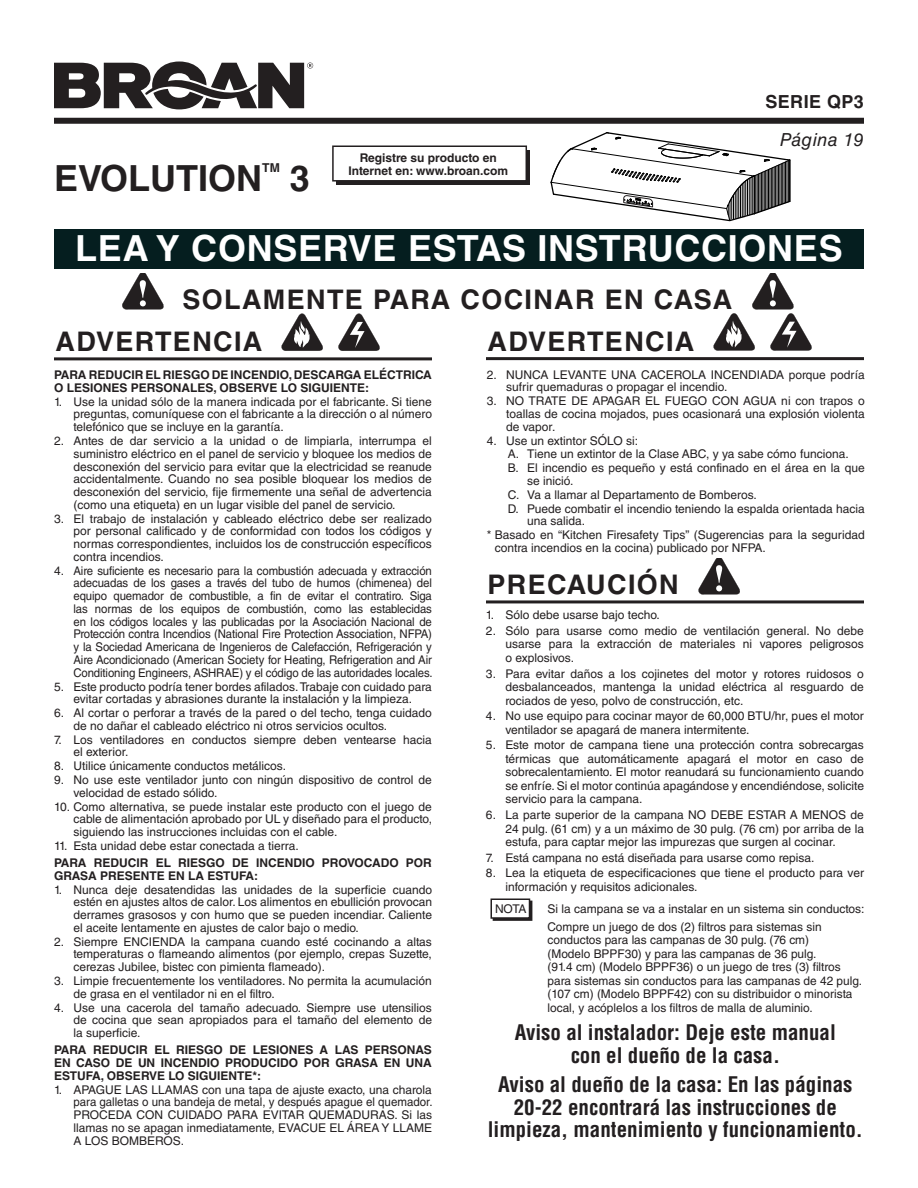
<style>
.page{position:relative;width:918px;height:1188px;background:#fff}
.page>*{position:absolute;margin:0;border:0;box-sizing:border-box;transform-origin:0 0}
.t1{font:700 36px "Helvetica LT Std";letter-spacing:.02em;color:#fff}
.t2{font:700 36px "Helvetica LT Std";color:#231f20}
.t3{font:700 27px/41.7px "Helvetica LT Std";letter-spacing:.05em;color:#231f20}
.t4{font:700 condensed 21px/22.5px "Helvetica LT Std";color:#231f20;text-align:center}
.t5{font:italic 18px "Helvetica LT Std";letter-spacing:.02em;color:#231f20}
.t6{font:700 18px "Helvetica LT Std";letter-spacing:.025em;color:#231f20}
.t7{font:700 12.3px "Helvetica LT Std";color:#231f20}
.t8{font:12px/12.8px "Helvetica LT Std";color:#231f20;text-align:justify}
.t9{font:700 12px/12.8px "Helvetica LT Std";color:#231f20}
</style>
<div class="page">
<div style="left:54px;top:118px;width:810px;height:6px;background:#231f20"></div>
<svg style="left:54px;top:62px;width:259px;height:47px"></svg>
<div style="left:54px;top:230px;width:810px;height:39px;background:#051e1f"></div>
<hr style="left:790px;top:160px;width:1px;height:41px;background:#000">
<svg style="left:550px;top:132px;width:240px;height:89px"></svg>
<hr style="left:54px;top:357px;width:378px;height:3px;background:#231f20">
<svg style="left:281px;top:313px;width:42px;height:38px"></svg>
<svg style="left:338px;top:313px;width:42px;height:38px"></svg>
<hr style="left:486px;top:600px;width:378px;height:3px;background:#231f20">
<svg style="left:698px;top:558px;width:42px;height:37px"></svg>
<svg style="left:122px;top:273px;width:42px;height:37px"></svg>
<hr style="left:486px;top:357px;width:378px;height:3px;background:#231f20">
<svg style="left:713px;top:273px;width:99px;height:78px"></svg>
<div style="left:493px;top:901px;width:39px;height:20px;border:2px solid #231f20"></div>
<div style="left:491px;top:899px;width:39px;height:19px;background:#fff"></div>
<div style="left:490px;top:898px;width:40px;height:21px;border:2px solid #231f20"></div>
<div style="left:336px;top:150px;width:193px;height:35px;background:#231f20"></div>
<div style="left:333px;top:146px;width:193px;height:35px;background:#fff"></div>
<div style="left:332px;top:146px;width:195px;height:36px;border:2px solid #231f20"></div>
<h3 class="t6" style="left:765px;top:90px;width:100px">SERIE QP3</h3>
<h1 class="t2" style="left:54px;top:156px;width:210px">EVOLUTION</h1>
<p class="t7" style="left:262px;top:160px;width:19px">TM</p>
<h1 class="t2" style="left:290px;top:156px;width:22px">3</h1>
<p class="t9" style="left:348px;top:150px;width:161px;line-height:13.5px;text-align:center">Registre su producto en<br>Internet en: www.broan.com</p>
<h3 class="t5" style="left:780px;top:130px;width:86px">Página 19</h3>
<h1 class="t1" style="left:75px;top:227px;width:769px">LEA Y CONSERVE ESTAS INSTRUCCIONES</h1>
<h2 class="t3" style="left:488px;top:278px;width:246px;text-indent:-305px">SOLAMENTE PARA COCINAR EN CASA<br>ADVERTENCIA</h2>
<p class="t8" style="left:506px;top:368px;width:360px;text-indent:-20px">2. NUNCA LEVANTE UNA CACEROLA INCENDIADA porque podría sufrir quemaduras o propagar el incendio.</p>
<p class="t8" style="left:506px;top:395px;width:360px;text-indent:-20px">3. NO TRATE DE APAGAR EL FUEGO CON AGUA ni con trapos o toallas de cocina mojados, pues ocasionará una explosión violenta de vapor.</p>
<p class="t8" style="left:487px;top:434px;width:153px">4. Use un extintor SÓLO si:</p>
<p class="t8" style="left:508px;top:448px;width:342px">A. Tiene un extintor de la Clase ABC, y ya sabe cómo funciona.</p>
<p class="t8" style="left:508px;top:462px;width:358px">B. El incendio es pequeño y está confinado en el área en la que</p>
<p class="t8" style="left:527px;top:474px;width:48px">se inició.</p>
<p class="t8" style="left:508px;top:488px;width:251px">C. Va a llamar al Departamento de Bomberos.</p>
<p class="t8" style="left:508px;top:502px;width:359px">D. Puede combatir el incendio teniendo la espalda orientada hacia</p>
<p class="t8" style="left:527px;top:515px;width:60px">una salida.</p>
<p class="t8" style="left:487px;top:529px;width:380px">* Basado en “Kitchen Firesafety Tips” (Sugerencias para la seguridad</p>
<p class="t8" style="left:495px;top:541px;width:272px">contra incendios en la cocina) publicado por NFPA.</p>
<h2 class="t3" style="left:56px;top:320px;width:208px">ADVERTENCIA</h2>
<p class="t9" style="left:54px;top:368px;width:379px">PARA REDUCIR EL RIESGO DE INCENDIO, DESCARGA ELÉCTRICA<br>O LESIONES PERSONALES, OBSERVE LO SIGUIENTE:</p>
<p class="t8" style="left:74px;top:395px;width:360px;text-indent:-20px">1. Use la unidad sólo de la manera indicada por el fabricante. Si tiene preguntas, comuníquese con el fabricante a la dirección o al número telefónico que se incluye en la garantía.</p>
<p class="t8" style="left:74px;top:434px;width:360px;text-indent:-20px">2. Antes de dar servicio a la unidad o de limpiarla, interrumpa el suministro eléctrico en el panel de servicio y bloquee los medios de desconexión del servicio para evitar que la electricidad se reanude accidentalmente. Cuando no sea posible bloquear los medios de desconexión del servicio, fije firmemente una señal de advertencia (como una etiqueta) en un lugar visible del panel de servicio.</p>
<p class="t8" style="left:74px;top:512px;width:360px;text-indent:-20px">3. El trabajo de instalación y cableado eléctrico debe ser realizado por personal calificado y de conformidad con todos los códigos y normas correspondientes, incluidos los de construcción específicos contra incendios.</p>
<p class="t8" style="left:74px;top:564px;width:361px;text-indent:-20px">4. Aire suficiente es necesario para la combustión adecuada y extracción adecuadas de los gases a través del tubo de humos (chimenea) del equipo quemador de combustible, a fin de evitar el contratiro. Siga las normas de los equipos de combustión, como las establecidas en los códigos locales y las publicadas por la Asociación Nacional de Protección contra Incendios (National Fire Protection Association, NFPA) y la Sociedad Americana de Ingenieros de Calefacción, Refrigeración y Aire Acondicionado (American Society for Heating, Refrigeration and Air Conditioning Engineers, ASHRAE) y el código de las autoridades locales.</p>
<p class="t8" style="left:54px;top:680px;width:379px;text-align:center">5. Este producto podría tener bordes afilados. Trabaje con cuidado para evitar cortadas y abrasiones durante la instalación y la limpieza.</p>
<p class="t8" style="left:74px;top:706px;width:360px;text-indent:-20px">6. Al cortar o perforar a través de la pared o del techo, tenga cuidado de no dañar el cableado eléctrico ni otros servicios ocultos.</p>
<p class="t8" style="left:74px;top:733px;width:360px;text-indent:-20px">7. Los ventiladores en conductos siempre deben ventearse hacia el exterior.</p>
<p class="t8" style="left:54px;top:760px;width:234px">8. Utilice únicamente conductos metálicos.</p>
<p class="t8" style="left:74px;top:773px;width:360px;text-indent:-20px">9. No use este ventilador junto con ningún dispositivo de control de velocidad de estado sólido.</p>
<p class="t8" style="left:74px;top:800px;width:360px;text-indent:-20px">10. Como alternativa, se puede instalar este producto con el juego de cable de alimentación aprobado por UL y diseñado para el producto, siguiendo las instrucciones incluidas con el cable.</p>
<p class="t8" style="left:54px;top:839px;width:246px">11. Esta unidad debe estar conectada a tierra.</p>
<p class="t9" style="left:54px;top:856px;width:379px">PARA REDUCIR EL RIESGO DE INCENDIO PROVOCADO POR<br>GRASA PRESENTE EN LA ESTUFA:</p>
<p class="t8" style="left:74px;top:883px;width:360px;text-indent:-20px">1. Nunca deje desatendidas las unidades de la superficie cuando estén en ajustes altos de calor. Los alimentos en ebullición provocan derrames grasosos y con humo que se pueden incendiar. Caliente el aceite lentamente en ajustes de calor bajo o medio.</p>
<p class="t8" style="left:74px;top:935px;width:360px;text-indent:-20px">2. Siempre ENCIENDA la campana cuando esté cocinando a altas temperaturas o flameando alimentos (por ejemplo, crepas Suzette, cerezas Jubilee, bistec con pimienta flameado).</p>
<p class="t8" style="left:74px;top:974px;width:360px;text-indent:-20px">3. Limpie frecuentemente los ventiladores. No permita la acumulación de grasa en el ventilador ni en el filtro.</p>
<p class="t8" style="left:74px;top:1001px;width:360px;text-indent:-20px">4. Use una cacerola del tamaño adecuado. Siempre use utensilios de cocina que sean apropiados para el tamaño del elemento de la superficie.</p>
<p class="t9" style="left:54px;top:1043px;width:380px;text-align:justify">PARA REDUCIR EL RIESGO DE LESIONES A LAS PERSONAS EN CASO DE UN INCENDIO PRODUCIDO POR GRASA EN UNA ESTUFA, OBSERVE LO SIGUIENTE*:</p>
<p class="t8" style="left:74px;top:1083px;width:361px;text-indent:-20px">1. APAGUE LAS LLAMAS con una tapa de ajuste exacto, una charola para galletas o una bandeja de metal, y después apague el quemador.<br>PROCEDA CON CUIDADO PARA EVITAR QUEMADURAS. Si las llamas no se apagan inmediatamente, EVACUE EL ÁREA Y LLAME A LOS BOMBEROS.</p>
<h2 class="t3" style="left:488px;top:563px;width:193px">PRECAUCIÓN</h2>
<p class="t8" style="left:486px;top:609px;width:175px">1. Sólo debe usarse bajo techo.</p>
<p class="t8" style="left:505px;top:624px;width:360px;line-height:13.5px;text-indent:-20px">2. Sólo para usarse como medio de ventilación general. No debe usarse para la extracción de materiales ni vapores peligrosos o explosivos.</p>
<p class="t8" style="left:505px;top:667px;width:360px;line-height:13.5px;text-indent:-20px">3. Para evitar daños a los cojinetes del motor y rotores ruidosos o desbalanceados, mantenga la unidad eléctrica al resguardo de rociados de yeso, polvo de construcción, etc.</p>
<p class="t8" style="left:505px;top:709px;width:360px;line-height:13.5px;text-indent:-20px">4. No use equipo para cocinar mayor de 60,000 BTU/hr, pues el motor ventilador se apagará de manera intermitente.</p>
<p class="t8" style="left:505px;top:738px;width:360px;line-height:13.5px;text-indent:-20px">5. Este motor de campana tiene una protección contra sobrecargas térmicas que automáticamente apagará el motor en caso de sobrecalentamiento. El motor reanudará su funcionamiento cuando se enfríe. Si el motor continúa apagándose y encendiéndose, solicite servicio para la campana.</p>
<p class="t8" style="left:505px;top:808px;width:360px;line-height:13.5px;text-indent:-20px">6. La parte superior de la campana NO DEBE ESTAR A MENOS de 24 pulg. (61 cm) y a un máximo de 30 pulg. (76 cm) por arriba de la estufa, para captar mejor las impurezas que surgen al cocinar.</p>
<p class="t8" style="left:486px;top:851px;width:330px">7. Está campana no está diseñada para usarse como repisa.</p>
<p class="t8" style="left:505px;top:866px;width:360px;line-height:13.5px;text-indent:-20px">8. Lea la etiqueta de especificaciones que tiene el producto para ver información y requisitos adicionales.</p>
<p class="t8" style="left:495px;top:903px;width:33px">NOTA</p>
<p class="t8" style="left:548px;top:900px;width:319px;line-height:17.9px">Si la campana se va a instalar en un sistema sin conductos:<br>Compre un juego de dos (2) filtros para sistemas sin</p>
<p class="t8" style="left:548px;top:933px;width:316px;line-height:13.5px;text-align:left">conductos para las campanas de 30 pulg. (76 cm)<br>(Modelo BPPF30) y para las campanas de 36 pulg.<br>(91.4 cm) (Modelo BPPF36) o un juego de tres (3) filtros para sistemas sin conductos para las campanas de 42 pulg. (107 cm) (Modelo BPPF42) con su distribuidor o minorista local, y acóplelos a los filtros de malla de aluminio.</p>
<h3 class="t4" style="left:515px;top:1021px;width:323px">Aviso al instalador: Deje este manual con el dueño de la casa.</h3>
<h3 class="t4" style="left:488px;top:1073px;width:377px">Aviso al dueño de la casa: En las páginas<br>20-22 encontrará las instrucciones de limpieza, mantenimiento y funcionamiento.</h3>
</div>
